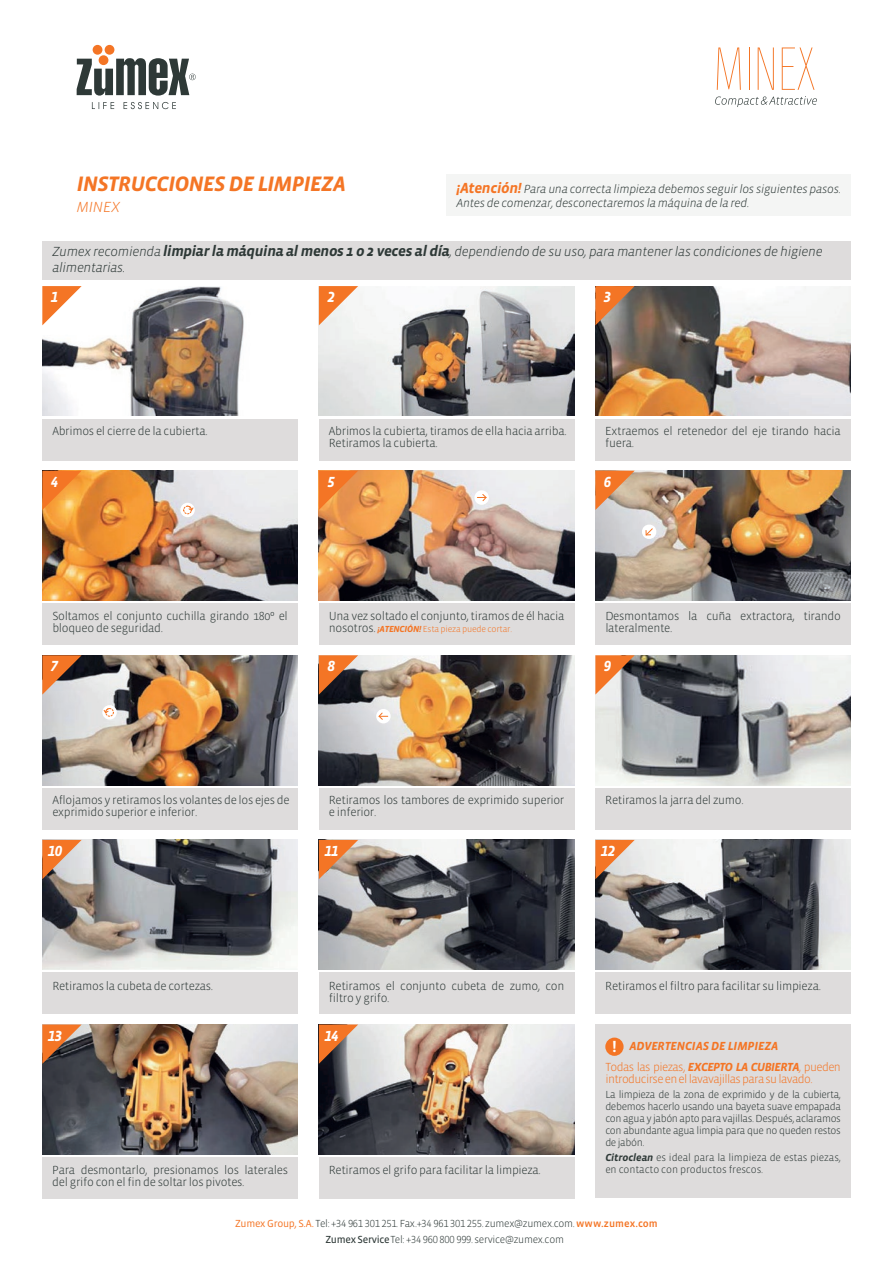
<style>
.page{position:relative;width:893px;height:1263px;background:#fff}
.page>*{position:absolute;margin:0;border:0;box-sizing:border-box;transform-origin:0 0}
.t1{font:italic 700 21.45px "Vista Sans";letter-spacing:-.025em;color:#f47525}
.t2{font:700 16.5px "Vista Sans";color:#fff}
.t3{font:15px "Vista Sans Alt Bold Ita";letter-spacing:-.04em;color:#fff}
.t4{font:italic 300 15px "Vista Sans";letter-spacing:-.01em;color:#f47525}
.t5{font:italic 300 13.5px/16.2px "Vista Sans";letter-spacing:-.025em;color:#2e3937}
.t6{font:300 12px/12px "Vista Sans";letter-spacing:-.025em;color:#2e3937}
.t7{font:italic 300 12px/14.4px "Vista Sans";letter-spacing:-.025em;color:#2e3937}
.t8{font:italic 700 12px/21px "Vista Sans";letter-spacing:-.01em;color:#f47525}
.t9{font:300 12px "Vista Sans";letter-spacing:-.05em;color:#f47525}
.t10{font:300 10.5px/12px "Vista Sans";letter-spacing:-.025em;color:#2e3937;text-align:justify}
.t11{font:300 9px "Vista Sans";letter-spacing:-.025em;color:#f47525}
.s1{font-weight:700;font-size:15px;color:#f47525}
.s2{font-weight:700;font-size:15px}
.s3{font-size:12px;color:#2e3937}
.s4{font-weight:700;font-style:italic}
.s5{font-weight:300;font-style:normal}
.s6{font-weight:400;color:#f47525}
.s7{font-family:"Vista Sans Alt"}
.s8{font-family:"Vista Sans Med";font-weight:400;color:#f47525}
.s9{font-family:"Vista Sans Reg";font-weight:400}
</style>
<div class="page">
<div style="left:447px;top:174px;width:404px;height:41px;background:#f4f5f4"></div>
<img style="left:42px;top:286px;width:202px;height:130px">
<img style="left:319px;top:286px;width:255px;height:130px">
<img style="left:595px;top:286px;width:256px;height:130px">
<div style="left:42px;top:419px;width:256px;height:41px;background:#dedcdc"></div>
<img style="left:42px;top:471px;width:256px;height:129px">
<img style="left:319px;top:471px;width:255px;height:129px">
<img style="left:595px;top:471px;width:256px;height:129px">
<img style="left:42px;top:655px;width:256px;height:130px">
<img style="left:319px;top:655px;width:255px;height:130px">
<img style="left:595px;top:655px;width:256px;height:130px">
<img style="left:42px;top:840px;width:256px;height:130px">
<img style="left:319px;top:840px;width:255px;height:130px">
<img style="left:595px;top:840px;width:256px;height:130px">
<img style="left:42px;top:1024px;width:256px;height:130px">
<img style="left:319px;top:1024px;width:255px;height:130px">
<div style="left:319px;top:419px;width:255px;height:41px;background:#dedcdc"></div>
<div style="left:595px;top:419px;width:255px;height:41px;background:#dedcdc"></div>
<div style="left:42px;top:788px;width:256px;height:41px;background:#dedcdc"></div>
<div style="left:319px;top:788px;width:255px;height:41px;background:#dedcdc"></div>
<div style="left:595px;top:788px;width:255px;height:41px;background:#dedcdc"></div>
<div style="left:42px;top:973px;width:256px;height:41px;background:#dedcdc"></div>
<div style="left:319px;top:973px;width:255px;height:41px;background:#dedcdc"></div>
<div style="left:595px;top:973px;width:255px;height:41px;background:#dedcdc"></div>
<div style="left:42px;top:1157px;width:256px;height:41px;background:#dedcdc"></div>
<div style="left:319px;top:1157px;width:255px;height:41px;background:#dedcdc"></div>
<div style="left:595px;top:1024px;width:255px;height:174px;background:#dedcdc"></div>
<div style="left:319px;top:603px;width:255px;height:41px;background:#dedcdc"></div>
<div style="left:42px;top:603px;width:256px;height:41px;background:#dedcdc"></div>
<div style="left:595px;top:603px;width:255px;height:41px;background:#dedcdc"></div>
<svg style="left:42px;top:286px;width:40px;height:39px"></svg>
<svg style="left:319px;top:286px;width:39px;height:39px"></svg>
<svg style="left:595px;top:286px;width:40px;height:39px;background:#b87950"></svg>
<svg style="left:42px;top:471px;width:40px;height:39px;background:#f49035"></svg>
<svg style="left:319px;top:471px;width:39px;height:39px;background:#ee853a"></svg>
<svg style="left:595px;top:471px;width:40px;height:39px;background:#dc9768"></svg>
<svg style="left:42px;top:655px;width:40px;height:40px;background:#bc7f5c"></svg>
<svg style="left:319px;top:655px;width:39px;height:40px;background:#905330"></svg>
<svg style="left:595px;top:655px;width:40px;height:40px;background:#cb8f6a"></svg>
<svg style="left:42px;top:840px;width:40px;height:39px;background:#dd9e78"></svg>
<svg style="left:319px;top:840px;width:39px;height:39px;background:#d58f62"></svg>
<svg style="left:595px;top:840px;width:40px;height:39px;background:#dfa077"></svg>
<svg style="left:42px;top:1024px;width:40px;height:40px;background:#9e623e"></svg>
<svg style="left:319px;top:1024px;width:39px;height:40px;background:#bf825d"></svg>
<div style="left:605px;top:1037px;width:19px;height:19px;background:#f47525;border-radius:50%"></div>
<svg style="left:641px;top:524px;width:16px;height:16px"></svg>
<div style="left:474px;top:490px;width:15px;height:15px;background:#fff;border-radius:50%"></div>
<svg style="left:477px;top:494px;width:10px;height:7px"></svg>
<div style="left:376px;top:709px;width:15px;height:14px;background:#fff;border-radius:50%"></div>
<svg style="left:379px;top:712px;width:9px;height:8px"></svg>
<svg style="left:102px;top:705px;width:15px;height:15px"></svg>
<svg style="left:104px;top:708px;width:6px;height:5px"></svg>
<div style="left:106px;top:708px;width:8px;height:8px;border:1px dashed #f47525;border-radius:50%"></div>
<svg style="left:180px;top:503px;width:15px;height:14px"></svg>
<svg style="left:187px;top:506px;width:7px;height:5px"></svg>
<div style="left:184px;top:506px;width:8px;height:8px;border:1px dashed #f47525;border-radius:50%"></div>
<svg style="left:77px;top:45px;width:119px;height:64px"></svg>
<svg style="left:715px;top:96px;width:102px;height:11px"></svg>
<svg style="left:717px;top:47px;width:24px;height:43px"></svg>
<hr style="left:748px;top:47px;width:1px;height:43px;background:#f47525">
<svg style="left:758px;top:47px;width:16px;height:43px"></svg>
<svg style="left:782px;top:47px;width:32px;height:43px"></svg>
<div style="left:42px;top:241px;width:808px;height:38px;background:#dedcdc"></div>
<h1 class="t1" style="left:77px;top:173px;width:271px">INSTRUCCIONES DE LIMPIEZA</h1>
<p class="t4" style="left:77px;top:200px;width:45px">MINEX</p>
<p class="t7" style="left:457px;top:182px;width:386px"><span class="s1">¡Atención!</span> Para una correcta limpieza debemos seguir los siguientes pasos.<br>Antes de comenzar, desconectaremos la máquina de la red.</p>
<p class="t5" style="left:52px;top:244px;width:772px">Zumex recomienda <span class="s2">limpiar la máquina al menos 1 o 2 veces al día</span>, dependiendo de su uso, para mantener las condiciones de higiene alimentarias.</p>
<p class="t3" style="left:51px;top:289px;width:9px">1</p>
<p class="t3" style="left:327px;top:289px;width:9px">2</p>
<p class="t3" style="left:604px;top:289px;width:9px">3</p>
<p class="t6" style="left:52px;top:426px;width:157px">Abrimos el cierre de la cubierta.</p>
<p class="t6" style="left:329px;top:426px;width:239px">Abrimos la cubierta, tiramos de ella hacia arriba.<br>Retiramos la cubierta.</p>
<p class="t6" style="left:605px;top:426px;width:237px">Extraemos el retenedor del eje tirando hacia fuera.</p>
<p class="t3" style="left:51px;top:474px;width:9px">4</p>
<p class="t3" style="left:327px;top:474px;width:9px">5</p>
<p class="t3" style="left:604px;top:474px;width:9px">6</p>
<p class="t6" style="left:52px;top:610px;width:237px">Soltamos el conjunto cuchilla girando 180º el bloqueo de seguridad.</p>
<p class="t6" style="left:605px;top:610px;width:237px">Desmontamos la cuña extractora, tirando lateralmente.</p>
<p class="t6" style="left:329px;top:610px;width:237px">Una vez soltado el conjunto, tiramos de él hacia</p>
<p class="t11" style="left:329px;top:624px;width:185px"><span class="s3">nosotros.</span> <span class="s4">¡ATENCIÓN!</span> Esta pieza puede cortar.</p>
<p class="t3" style="left:51px;top:659px;width:9px">7</p>
<p class="t3" style="left:327px;top:659px;width:9px">8</p>
<p class="t3" style="left:604px;top:659px;width:9px">9</p>
<p class="t6" style="left:52px;top:795px;width:239px">Aflojamos y retiramos los volantes de los ejes de exprimido superior e inferior.</p>
<p class="t6" style="left:329px;top:795px;width:237px">Retiramos los tambores de exprimido superior e inferior.</p>
<p class="t6" style="left:605px;top:795px;width:140px">Retiramos la jarra del zumo.</p>
<p class="t3" style="left:48px;top:843px;width:16px">10</p>
<p class="t3" style="left:324px;top:843px;width:16px">11</p>
<p class="t3" style="left:601px;top:843px;width:16px">12</p>
<p class="t6" style="left:52px;top:980px;width:162px">Retiramos la cubeta de cortezas.</p>
<p class="t6" style="left:329px;top:980px;width:237px">Retiramos el conjunto cubeta de zumo, con filtro y grifo.</p>
<p class="t6" style="left:605px;top:980px;width:217px">Retiramos el filtro para facilitar su limpieza.</p>
<p class="t3" style="left:48px;top:1028px;width:16px">13</p>
<p class="t3" style="left:324px;top:1028px;width:16px">14</p>
<p class="t6" style="left:52px;top:1164px;width:237px">Para desmontarlo, presionamos los laterales del grifo con el fin de soltar los pivotes.</p>
<p class="t6" style="left:329px;top:1164px;width:214px">Retiramos el grifo para facilitar la limpieza.</p>
<h2 class="t2" style="left:612px;top:1038px;width:6px">!</h2>
<p class="t8" style="left:605px;top:1035px;width:237px;text-indent:24px">ADVERTENCIAS DE LIMPIEZA<br><span class="s5">Todas las piezas,</span> EXCEPTO LA CUBIERTA<span class="s5">, pueden</span></p>
<p class="t9" style="left:605px;top:1072px;width:209px">introducirse en el lavavajillas para su lavado.</p>
<p class="t10" style="left:605px;top:1088px;width:237px">La limpieza de la zona de exprimido y de la cubierta, debemos hacerlo usando una bayeta suave empapada con agua y jabón apto para vajillas. Después, aclaramos con abundante agua limpia para que no queden restos de jabón.</p>
<p class="t10" style="left:605px;top:1151px;width:237px"><span class="s4">Citroclean</span> es ideal para la limpieza de estas piezas, en contacto con productos frescos.</p>
<p class="t10" style="left:235px;top:1218px;width:424px"><span class="s6">Zumex Group, S.A.</span> Tel: <span class="s7">+34 961 301 251</span>. Fax.<span class="s7">+34 961 301 255</span>. zumex@zumex.com. <span class="s8">www.zumex.com</span></p>
<p class="t10" style="left:325px;top:1233px;width:240px"><span class="s9">Zumex Service</span>Tel: <span class="s7">+34 960 800 999</span> . service@zumex.com</p>
</div>
